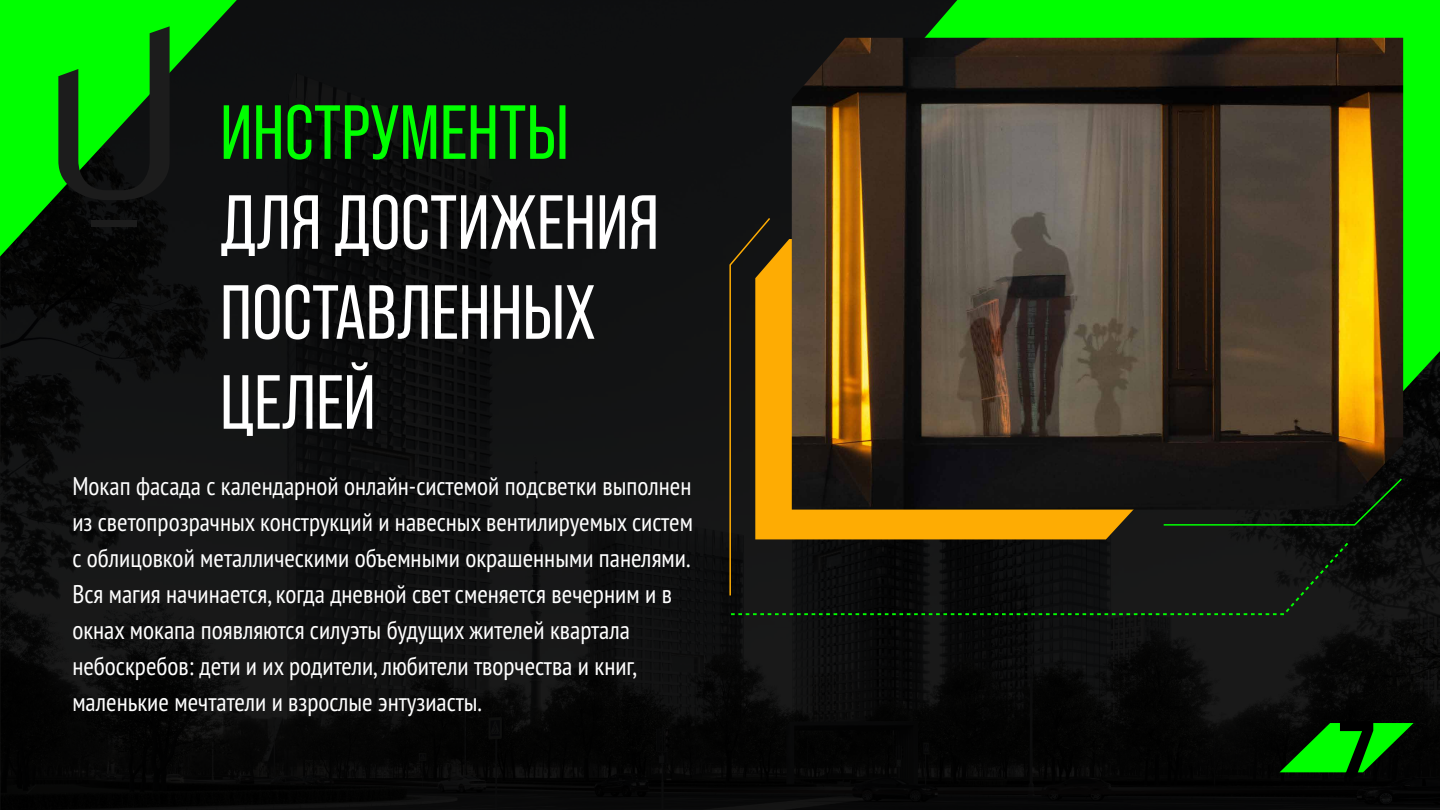
<style>
.page{position:relative;width:1440px;height:810px;background:#fff}
.page>*{position:absolute;margin:0;border:0;box-sizing:border-box;transform-origin:0 0}
.t1{font:800 expanded 79.5px "Bebas Neue Pro";color:#000}
.t2{font:76.5px/90px "Bebas Neue Pro";color:#fff}
.t3{font:76.5px "Bebas Neue Pro";color:#0f0}
.t4{font:condensed 25.5px/36px "PT Sans Pro";color:#fff}
</style>
<div class="page">
<div style="left:0;top:0;width:1440px;height:810px;background:linear-gradient(to right,#0f0f10,#090a09)"></div>
<svg style="left:911px;top:0;width:529px;height:408px;fill:#0f0"></svg>
<img style="left:792px;top:38px;width:611px;height:178px">
<svg style="left:0;top:0;width:237px;height:257px"></svg>
<svg style="left:58px;top:26px;width:112px;height:174px"></svg>
<div style="left:91px;top:220px;width:46px;height:6px;background:#1c1c1c"></div>
<svg style="left:729px;top:216px;width:674px;height:400px"></svg>
<svg style="left:1280px;top:723px;width:134px;height:49px"></svg>
<h2 class="t3" style="left:220px;top:89px;width:351px">ИНСТРУМЕНТЫ</h2>
<h2 class="t2" style="left:220px;top:177px;width:441px">ДЛЯ ДОСТИЖЕНИЯ<br>ПОСТАВЛЕННЫХ<br>ЦЕЛЕЙ</h2>
<p class="t4" style="left:72px;top:467px;width:622px">Мокап фасада с календарной онлайн-системой подсветки выполнен из светопрозрачных конструкций и навесных вентилируемых систем с облицовкой металлическими объемными окрашенными панелями.<br>Вся магия начинается, когда дневной свет сменяется вечерним и в окнах мокапа появляются силуэты будущих жителей квартала небоскребов: дети и их родители, любители творчества и книг, маленькие мечтатели и взрослые энтузиасты.</p>
<h1 class="t1" style="left:1338px;top:700px;width:38px">7</h1>
</div>
